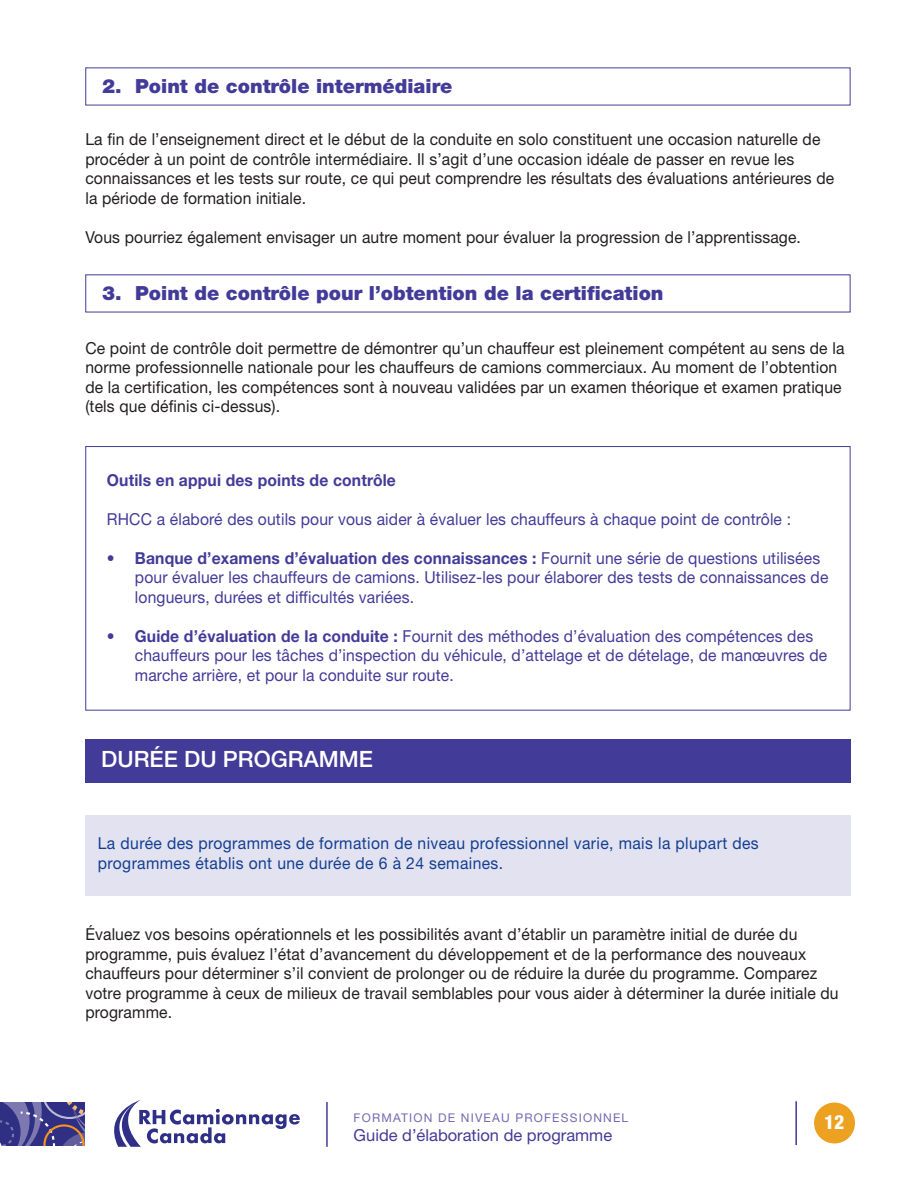
<style>
.page{position:relative;width:918px;height:1188px;background:#fff}
.page>*{position:absolute;margin:0;border:0;box-sizing:border-box;transform-origin:0 0}
.t1{font:500 22.5px "Helvetica Neue LT Std";color:#fff}
.t2{font:900 19.5px "Helvetica Neue LT Std";color:#433b98}
.t3{font:800 condensed 19.5px "Helvetica Neue LT Std";color:#fff}
.t4{font:16.5px/19.5px "Helvetica Neue LT Std";letter-spacing:.01em;color:#231f20;scale:.95 1}
.t5{font:16.5px/19.5px "Helvetica Neue LT Std";letter-spacing:.01em;color:#433b98;scale:.95 1}
.t6{font:16.5px/19.5px "Helvetica Neue LT Std";letter-spacing:.025em;color:#133f90;scale:.95 1}
.t7{font:700 16.5px "Helvetica Neue LT Std";letter-spacing:.01em;color:#433b98;scale:.95 1}
.t8{font:16.5px "Helvetica Neue LT Std";letter-spacing:.01em;color:#433b98}
.t9{font:12px "Helvetica Neue LT Std";letter-spacing:.1em;color:#736ab0}
.s1{font-weight:700}
</style>
<div class="page">
<hr style="left:795px;top:1101px;width:2px;height:44px;background:#433b98">
<div style="left:814px;top:1103px;width:41px;height:40px;background:#eca220;border-radius:50%"></div>
<div style="left:85px;top:739px;width:765px;height:43px;background:#433b98"></div>
<div style="left:85px;top:446px;width:765px;height:265px;border:1px solid #433b98"></div>
<div style="left:85px;top:815px;width:765px;height:81px;background:#e3e2f1"></div>
<hr style="left:326px;top:1102px;width:2px;height:45px;background:#433b98">
<svg style="left:0;top:1102px;width:84px;height:44px;background:#524c8e"></svg>
<svg style="left:114px;top:1100px;width:186px;height:47px"></svg>
<p class="t2" style="left:102px;top:79px;width:352px">2. Point de contrôle intermédiaire</p>
<p class="t4" style="left:85px;top:131px;width:790px">La fin de l’enseignement direct et le début de la conduite en solo constituent une occasion naturelle de procéder à un point de contrôle intermédiaire. Il s’agit d’une occasion idéale de passer en revue les connaissances et les tests sur route, ce qui peut comprendre les résultats des évaluations antérieures de la période de formation initiale.</p>
<p class="t4" style="left:85px;top:229px;width:755px">Vous pourriez également envisager un autre moment pour évaluer la progression de l’apprentissage.</p>
<p class="t2" style="left:102px;top:286px;width:563px">3. Point de contrôle pour l’obtention de la certification</p>
<p class="t4" style="left:85px;top:340px;width:801px">Ce point de contrôle doit permettre de démontrer qu’un chauffeur est pleinement compétent au sens de la norme professionnelle nationale pour les chauffeurs de camions commerciaux. Au moment de l’obtention de la certification, les compétences sont à nouveau validées par un examen théorique et examen pratique (tels que définis ci-dessus).</p>
<p class="t7" style="left:107px;top:474px;width:306px">Outils en appui des points de contrôle</p>
<p class="t5" style="left:107px;top:511px;width:722px">RHCC a élaboré des outils pour vous aider à évaluer les chauffeurs à chaque point de contrôle :</p>
<p class="t5" style="left:135px;top:550px;width:732px;text-indent:-28px"><span class="s1">• Banque d’examens d’évaluation des connaissances :</span> Fournit une série de questions utilisées pour évaluer les chauffeurs de camions. Utilisez-les pour élaborer des tests de connaissances de longueurs, durées et difficultés variées.</p>
<p class="t5" style="left:135px;top:628px;width:730px;text-indent:-28px"><span class="s1">• Guide d’évaluation de la conduite :</span> Fournit des méthodes d’évaluation des compétences des chauffeurs pour les tâches d’inspection du véhicule, d’attelage et de dételage, de manœuvres de marche arrière, et pour la conduite sur route.</p>
<h1 class="t1" style="left:101px;top:751px;width:273px">DURÉE DU PROGRAMME</h1>
<p class="t6" style="left:98px;top:835px;width:697px">La durée des programmes de formation de niveau professionnel varie, mais la plupart des programmes établis ont une durée de 6 à 24 semaines.</p>
<p class="t4" style="left:85px;top:926px;width:794px">Évaluez vos besoins opérationnels et les possibilités avant d’établir un paramètre initial de durée du programme, puis évaluez l’état d’avancement du développement et de la performance des nouveaux chauffeurs pour déterminer s’il convient de prolonger ou de réduire la durée du programme. Comparez votre programme à ceux de milieux de travail semblables pour vous aider à déterminer la durée initiale du programme.</p>
<p class="t9" style="left:354px;top:1113px;width:276px">FORMATION DE NIVEAU PROFESSIONNEL</p>
<p class="t8" style="left:354px;top:1129px;width:260px">Guide d’élaboration de programme</p>
<p class="t3" style="left:824px;top:1115px;width:22px">12</p>
</div>
